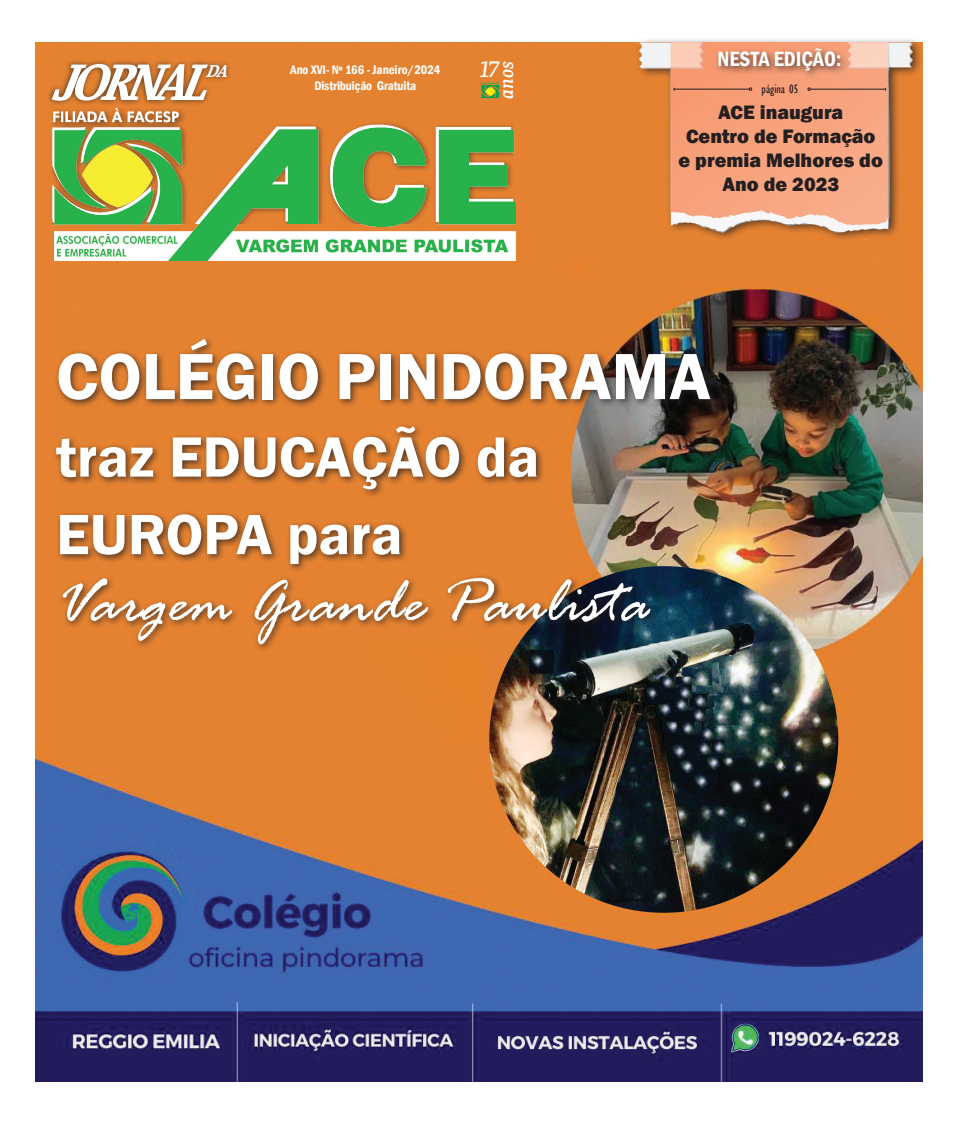
<style>
.page{position:relative;width:958px;height:1124px;background:#fff}
.page>*{position:absolute;margin:0;border:0;box-sizing:border-box;transform-origin:0 0}
.TÍTULO{font:italic 67.5px "Rage";color:#fff}
.TÍTULO-2{font:600 67.5px "Franklin Gothic";color:#fff}
.TÍTULO-3{font:600 58.75px "Franklin Gothic";color:#fff}
.t1{font:italic 54.62px "Faustina";color:#fff}
.Titulo_Coluna{font:italic 23.75px "Faustina";color:#fff}
.Subtítulo_2{font:600 condensed 21.25px "Franklin Gothic";color:#fff}
.TÍTULO-4{font:800 20px/24px "Franklin Gothic";color:#231f20;text-align:center}
.Titulo_Coluna-2{font:italic 19.25px "Faustina";color:#fff}
.t2{font:italic 18.25px "Faustina";color:#fff}
.t3{font:600 condensed 12.75px "Franklin Gothic";letter-spacing:-.01em;color:#fff}
.Legenda{font:condensed 12.5px "Gill Sans";color:#231f20}
</style>
<div class="page">
<div style="left:35px;top:43px;width:597px;height:152px;background:#e58231"></div>
<img style="left:35px;top:195px;width:887px;height:886px">
<div style="left:46px;top:58px;width:186px;height:48px;background:#231f20;opacity:.75"></div>
<svg style="left:481px;top:82px;width:18px;height:16px"></svg>
<img style="left:52px;top:108px;width:461px;height:115px">
<img style="left:54px;top:127px;width:461px;height:134px">
<div style="left:52px;top:335px;width:666px;height:238px;background:#231f20;opacity:.75"></div>
<div style="left:635px;top:37px;width:287px;height:212px;background:#231f20;opacity:.75"></div>
<img style="left:632px;top:43px;width:290px;height:196px">
<div style="left:714px;top:45px;width:135px;height:35px;background:#231f20;opacity:.75"></div>
<hr style="left:674px;top:89px;width:75px;height:1px;background:#231f20">
<svg style="left:748px;top:88px;width:4px;height:3px"></svg>
<hr style="left:810px;top:89px;width:75px;height:1px;background:#231f20">
<img style="left:489px;top:566px;width:349px;height:346px">
<div style="left:59px;top:573px;width:600px;height:80px;background:#231f20;opacity:.75"></div>
<p class="t1" style="left:53px;top:44px;width:170px">JORNAL</p>
<p class="t2" style="left:206px;top:58px;width:22px">DA</p>
<p class="t3" style="left:290px;top:61px;width:152px">Ano XVI- Nº 166 - Janeiro/2024</p>
<p class="t3" style="left:314px;top:77px;width:103px">Distribuição Gratuita</p>
<p class="Titulo_Coluna" style="left:480px;top:53px;width:20px">17</p>
<p class="Titulo_Coluna-2" style="left:493px;top:99px;width:39px;rotate:-90deg">anos</p>
<p class="Subtítulo_2" style="left:717px;top:45px;width:125px">NESTA EDIÇÃO:</p>
<p class="TÍTULO-4" style="left:718px;top:101px;width:127px">ACE inaugura</p>
<p class="TÍTULO-4" style="left:678px;top:125px;width:206px">Centro de Formação e premia Melhores do<br>Ano de 2023</p>
<p class="Legenda" style="left:761px;top:82px;width:38px">página 05</p>
<p class="TÍTULO-2" style="left:56px;top:335px;width:656px">COLÉGIO PINDORAMA</p>
<p class="TÍTULO-3" style="left:56px;top:421px;width:484px">traz EDUCAÇÃO da</p>
<p class="TÍTULO-3" style="left:56px;top:498px;width:348px">EUROPA para</p>
<p class="TÍTULO" style="left:52px;top:566px;width:598px">Vargem Grande Paulista</p>
</div>
